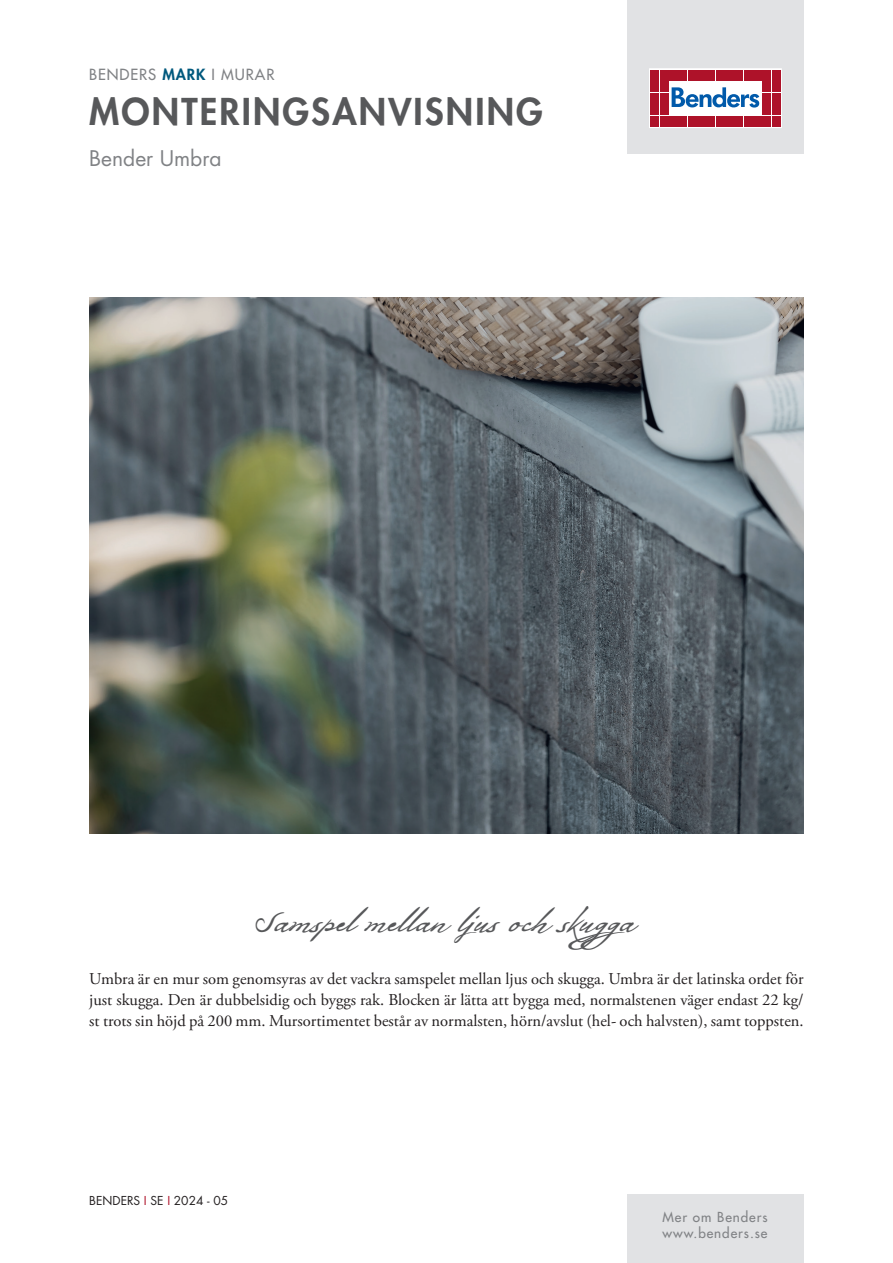
<style>
.page{position:relative;width:893px;height:1263px;background:#fff}
.page>*{position:absolute;margin:0;border:0;box-sizing:border-box;transform-origin:0 0}
.t1{font:800 36px "Futura Std";letter-spacing:.06em;color:#57585a}
.t2{font:33px "Bolivar";letter-spacing:.005em;color:#57585a}
.t3{font:21px "Futura Std";color:#808285}
.t4{font:16.5px/21px "Adobe Garamond Pro";color:#231f20;text-align:justify}
.t5{font:500 15px "Futura Std";letter-spacing:.06em;color:#808285}
.t6{font:500 13.5px/16.2px "Futura Std";letter-spacing:.07em;color:#808285}
.t7{font:12px "Futura Std";color:#231f20}
.s1{font-weight:800;color:#00597d}
.s2{color:#ae1229}
</style>
<div class="page">
<div style="left:627px;top:0;width:177px;height:153px;background:#e1e2e4"></div>
<svg style="left:649px;top:69px;width:132px;height:59px;background:#eac5cb"></svg>
<div style="left:651px;top:70px;width:8px;height:10px;background:#ae1229"></div>
<div style="left:660px;top:70px;width:8px;height:10px;background:#ae1229"></div>
<div style="left:651px;top:81px;width:8px;height:11px;background:#ae1229"></div>
<div style="left:660px;top:81px;width:8px;height:11px;background:#ae1229"></div>
<div style="left:651px;top:93px;width:8px;height:10px;background:#ae1229"></div>
<div style="left:660px;top:93px;width:8px;height:10px;background:#ae1229"></div>
<div style="left:651px;top:104px;width:8px;height:11px;background:#ae1229"></div>
<div style="left:660px;top:104px;width:8px;height:11px;background:#ae1229"></div>
<div style="left:651px;top:116px;width:8px;height:10px;background:#ae1229"></div>
<div style="left:660px;top:116px;width:8px;height:10px;background:#ae1229"></div>
<div style="left:669px;top:70px;width:8px;height:10px;background:#ae1229"></div>
<div style="left:679px;top:70px;width:8px;height:10px;background:#ae1229"></div>
<div style="left:688px;top:70px;width:8px;height:10px;background:#ae1229"></div>
<div style="left:697px;top:70px;width:9px;height:10px;background:#ae1229"></div>
<div style="left:707px;top:70px;width:8px;height:10px;background:#ae1229"></div>
<div style="left:716px;top:70px;width:8px;height:10px;background:#ae1229"></div>
<div style="left:725px;top:70px;width:9px;height:10px;background:#ae1229"></div>
<div style="left:735px;top:70px;width:8px;height:10px;background:#ae1229"></div>
<div style="left:744px;top:70px;width:8px;height:10px;background:#ae1229"></div>
<div style="left:753px;top:70px;width:9px;height:10px;background:#ae1229"></div>
<div style="left:669px;top:116px;width:8px;height:10px;background:#ae1229"></div>
<div style="left:679px;top:116px;width:8px;height:10px;background:#ae1229"></div>
<div style="left:688px;top:116px;width:8px;height:10px;background:#ae1229"></div>
<div style="left:697px;top:116px;width:9px;height:10px;background:#ae1229"></div>
<div style="left:707px;top:116px;width:8px;height:10px;background:#ae1229"></div>
<div style="left:716px;top:116px;width:8px;height:10px;background:#ae1229"></div>
<div style="left:725px;top:116px;width:9px;height:10px;background:#ae1229"></div>
<div style="left:735px;top:116px;width:8px;height:10px;background:#ae1229"></div>
<div style="left:744px;top:116px;width:8px;height:10px;background:#ae1229"></div>
<div style="left:753px;top:116px;width:9px;height:10px;background:#ae1229"></div>
<div style="left:763px;top:70px;width:8px;height:10px;background:#ae1229"></div>
<div style="left:772px;top:70px;width:8px;height:10px;background:#ae1229"></div>
<div style="left:763px;top:81px;width:8px;height:11px;background:#ae1229"></div>
<div style="left:772px;top:81px;width:8px;height:11px;background:#ae1229"></div>
<div style="left:763px;top:93px;width:8px;height:10px;background:#ae1229"></div>
<div style="left:772px;top:93px;width:8px;height:10px;background:#ae1229"></div>
<div style="left:763px;top:104px;width:8px;height:11px;background:#ae1229"></div>
<div style="left:772px;top:104px;width:8px;height:11px;background:#ae1229"></div>
<div style="left:763px;top:116px;width:8px;height:10px;background:#ae1229"></div>
<div style="left:772px;top:116px;width:8px;height:10px;background:#ae1229"></div>
<svg style="left:672px;top:87px;width:87px;height:21px;background:#90b6d9"></svg>
<div style="left:627px;top:1195px;width:177px;height:68px;background:#e1e2e4"></div>
<img style="left:89px;top:298px;width:715px;height:535px">
<p class="t5" style="left:89px;top:65px;width:187px">BENDERS <span class="s1">MARK</span> I MURAR</p>
<h1 class="t1" style="left:89px;top:89px;width:455px">MONTERINGSANVISNING</h1>
<p class="t3" style="left:89px;top:145px;width:134px">Bender Umbra</p>
<h2 class="t2" style="left:257px;top:901px;width:399px">Samspelmellan ljus och skugga</h2>
<p class="t4" style="left:89px;top:968px;width:716px">Umbra är en mur som genomsyras av det vackra samspelet mellan ljus och skugga. Umbra är det latinska ordet för just skugga. Den är dubbelsidig och byggs rak. Blocken är lätta att bygga med, normalstenen väger endast 22 kg/ st trots sin höjd på 200 mm. Mursortimentet består av normalsten, hörn/avslut (hel- och halvsten), samt toppsten.</p>
<p class="t7" style="left:89px;top:1193px;width:140px">BENDERS <span class="s2">I</span> SE <span class="s2">I</span> 2024 - 05</p>
<p class="t6" style="left:662px;top:1209px;width:107px">Mer om Benders www.benders.se</p>
</div>
